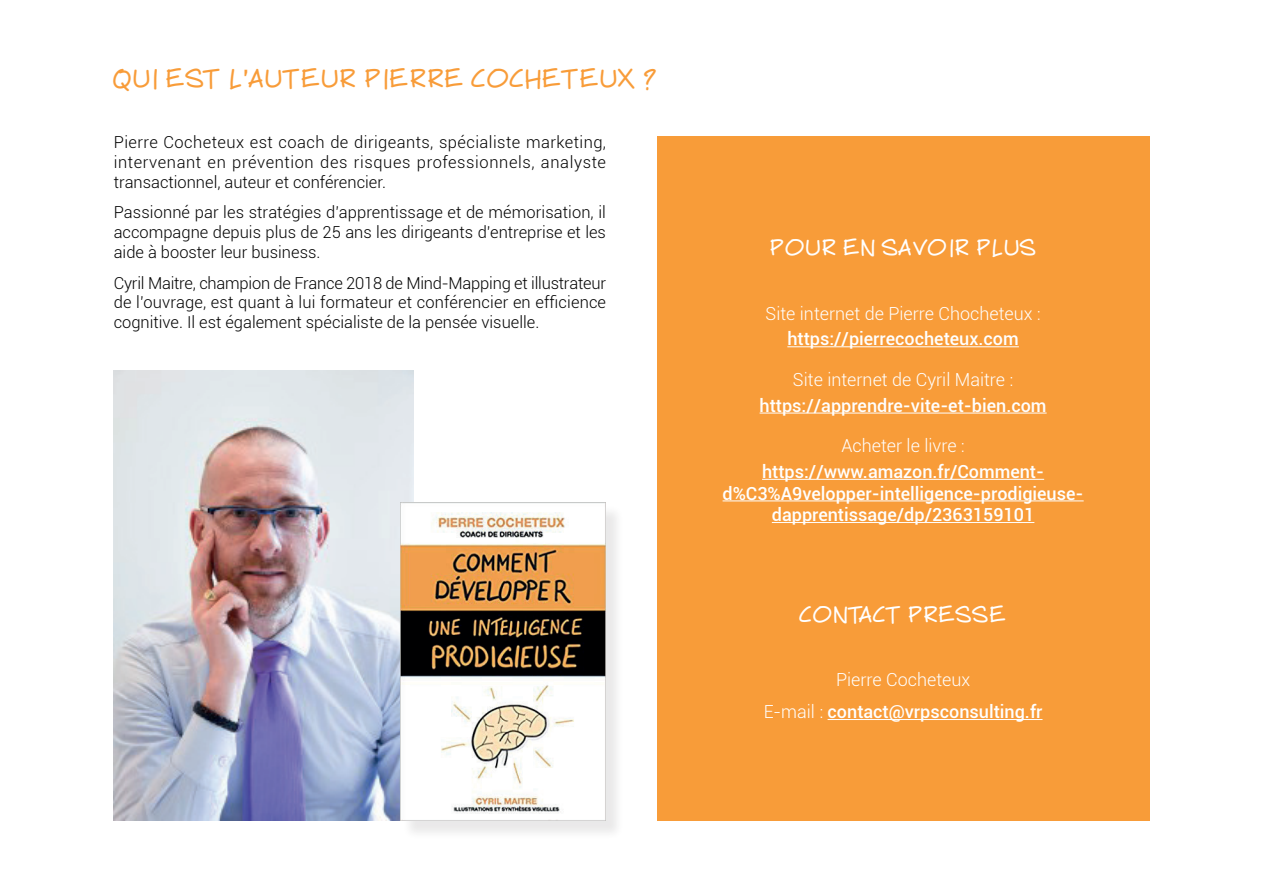
<style>
.page{position:relative;width:1263px;height:893px;background:#fff}
.page>*{position:absolute;margin:0;border:0;box-sizing:border-box;transform-origin:0 0}
.t1{font:24px "PW Cartoonist";color:#f89c39}
.t2{font:21px "PW Cartoonist";color:#fff}
.t3{font:500 18px/21.6px "Roboto";color:#fff;text-align:center}
.t4{font:300 18px "Roboto";color:#fff}
.t5{font:300 16.5px/19.8px "Roboto";color:#000001;text-align:justify}
.s1{font-family:"Roboto";font-weight:500}
.s2{font-weight:300}
</style>
<div class="page">
<div style="left:657px;top:136px;width:492px;height:685px;background:#f89c39"></div>
<hr style="left:787px;top:346px;width:232px;height:1px;background:#fff">
<hr style="left:759px;top:413px;width:288px;height:1px;background:#fff">
<hr style="left:762px;top:479px;width:282px;height:1px;background:#fff">
<hr style="left:722px;top:500px;width:362px;height:1px;background:#fff">
<hr style="left:772px;top:522px;width:262px;height:1px;background:#fff">
<hr style="left:827px;top:719px;width:215px;height:1px;background:#fff">
<img style="left:114px;top:371px;width:300px;height:450px">
<div style="left:403px;top:504px;width:222px;height:335px;background:#231f20;opacity:.1"></div>
<img style="left:400px;top:502px;width:206px;height:319px">
<h1 class="t1" style="left:114px;top:57px;width:545px">QUI EST L<span class="s1">’</span>AUTEUR PIERRE COCHETEUX ?</h1>
<p class="t5" style="left:114px;top:132px;width:494px">Pierre Cocheteux est coach de dirigeants, spécialiste marketing, intervenant en prévention des risques professionnels, analyste transactionnel, auteur et conférencier.</p>
<p class="t5" style="left:114px;top:202px;width:494px">Passionné par les stratégies d’apprentissage et de mémorisation, il accompagne depuis plus de 25 ans les dirigeants d’entreprise et les aide à booster leur business.</p>
<p class="t5" style="left:114px;top:272px;width:494px">Cyril Maitre, champion de France 2018 de Mind-Mapping et illustrateur de l’ouvrage, est quant à lui formateur et conférencier en efficience cognitive. Il est également spécialiste de la pensée visuelle.</p>
<p class="t2" style="left:769px;top:229px;width:269px">POUR EN SAVOIR PLUS</p>
<p class="t4" style="left:765px;top:301px;width:277px">Site internet de Pierre Chocheteux :</p>
<p class="t3" style="left:787px;top:328px;width:233px">https://pierrecocheteux.com</p>
<p class="t4" style="left:793px;top:367px;width:222px">Site internet de Cyril Maitre :</p>
<p class="t3" style="left:760px;top:394px;width:288px">https://apprendre-vite-et-bien.com</p>
<p class="t4" style="left:841px;top:433px;width:125px">Acheter le livre :</p>
<p class="t3" style="left:722px;top:460px;width:363px">https://www.amazon.fr/Comment&shy;d%C3%A9velopper-intelligence-prodigieuse&shy;dapprentissage/dp/2363159101</p>
<p class="t2" style="left:799px;top:595px;width:209px">CONTACT PRESSE</p>
<p class="t3" style="left:764px;top:663px;width:280px;line-height:32.2px"><span class="s2">Pierre Cocheteux<br>E-mail :</span> contact@vrpsconsulting.fr</p>
</div>
